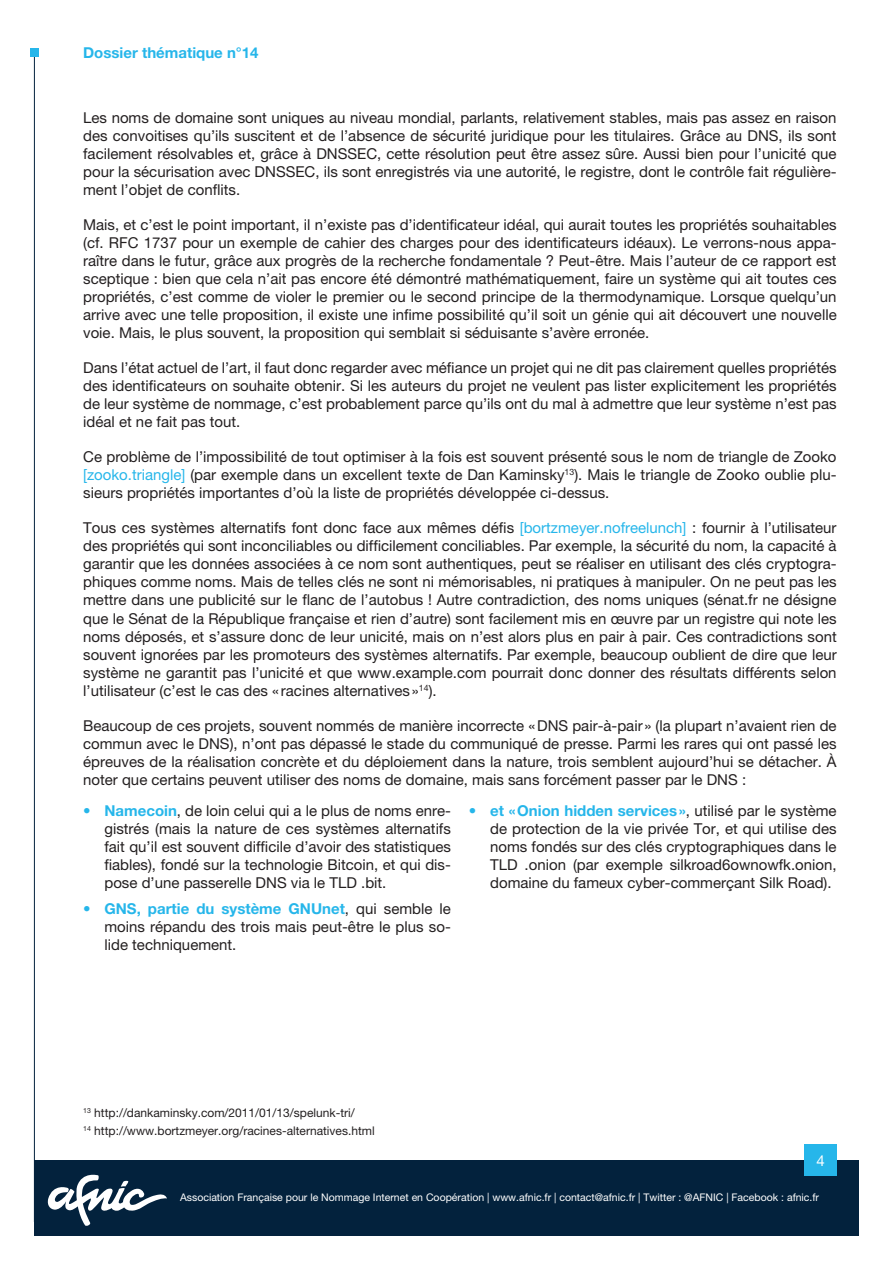
<style>
.page{position:relative;width:893px;height:1263px;background:#fff}
.page>*{position:absolute;margin:0;border:0;box-sizing:border-box;transform-origin:0 0}
.c_corps{font:15px/18px "Helvetica Neue LT Std";color:#231f20;text-align:justify}
.t1{font:700 15px "Helvetica Neue LT Std";color:#26b6ea}
.t2{font:15px "Helvetica Neue LT Std";color:#fff}
.c_corps-2{font:12px "Helvetica Neue LT Std";color:#231f20}
.t3{font:10.5px "Helvetica Neue LT Std";color:#fff}
.s1{color:#26b6ea}
.s2{font-weight:700;color:#26b6ea}
</style>
<div class="page">
<div style="left:34px;top:1161px;width:825px;height:75px;background:#03223d"></div>
<div style="left:804px;top:1145px;width:33px;height:31px;background:#26b6ea"></div>
<hr style="left:34px;top:54px;width:1px;height:1168px;background:#03223d">
<svg style="left:47px;top:1174px;width:120px;height:52px"></svg>
<div style="left:30px;top:49px;width:8px;height:8px;background:#26b6ea"></div>
<p class="t1" style="left:83px;top:44px;width:177px">Dossier thématique n°14</p>
<p class="c_corps" style="left:83px;top:109px;width:755px">Les noms de domaine sont uniques au niveau mondial, parlants, relativement stables, mais pas assez en raison des convoitises qu’ils suscitent et de l’absence de sécurité juridique pour les titulaires. Grâce au DNS, ils sont facilement résolvables et, grâce à DNSSEC, cette résolution peut être assez sûre. Aussi bien pour l’unicité que pour la sécurisation avec DNSSEC, ils sont enregistrés via une autorité, le registre, dont le contrôle fait régulière&shy;ment l’objet de conflits.</p>
<p class="c_corps" style="left:83px;top:216px;width:755px">Mais, et c’est le point important, il n’existe pas d’identificateur idéal, qui aurait toutes les propriétés souhaitables (cf. RFC 1737 pour un exemple de cahier des charges pour des identificateurs idéaux). Le verrons-nous appa&shy;raître dans le futur, grâce aux progrès de la recherche fondamentale ? Peut-être. Mais l’auteur de ce rapport est sceptique : bien que cela n’ait pas encore été démontré mathématiquement, faire un système qui ait toutes ces propriétés, c’est comme de violer le premier ou le second principe de la thermodynamique. Lorsque quelqu’un arrive avec une telle proposition, il existe une infime possibilité qu’il soit un génie qui ait découvert une nouvelle voie. Mais, le plus souvent, la proposition qui semblait si séduisante s’avère erronée.</p>
<p class="c_corps" style="left:83px;top:359px;width:755px">Dans l’état actuel de l’art, il faut donc regarder avec méfiance un projet qui ne dit pas clairement quelles propriétés des identificateurs on souhaite obtenir. Si les auteurs du projet ne veulent pas lister explicitement les propriétés de leur système de nommage, c’est probablement parce qu’ils ont du mal à admettre que leur système n’est pas idéal et ne fait pas tout.</p>
<p class="c_corps" style="left:83px;top:448px;width:755px">Ce problème de l’impossibilité de tout optimiser à la fois est souvent présenté sous le nom de triangle de Zooko <span class="s1">[zooko.triangle]</span> (par exemple dans un excellent texte de Dan Kaminsky<sup>13</sup>). Mais le triangle de Zooko oublie plu&shy;sieurs propriétés importantes d’où la liste de propriétés développée ci-dessus.</p>
<p class="c_corps" style="left:83px;top:519px;width:755px">Tous ces systèmes alternatifs font donc face aux mêmes défis <span class="s1">[bortzmeyer.nofreelunch]</span> : fournir à l’utilisateur des propriétés qui sont inconciliables ou difficilement conciliables. Par exemple, la sécurité du nom, la capacité à garantir que les données associées à ce nom sont authentiques, peut se réaliser en utilisant des clés cryptogra&shy;phiques comme noms. Mais de telles clés ne sont ni mémorisables, ni pratiques à manipuler. On ne peut pas les mettre dans une publicité sur le flanc de l’autobus ! Autre contradiction, des noms uniques (sénat.fr ne désigne que le Sénat de la République française et rien d’autre) sont facilement mis en œuvre par un registre qui note les noms déposés, et s’assure donc de leur unicité, mais on n’est alors plus en pair à pair. Ces contradictions sont souvent ignorées par les promoteurs des systèmes alternatifs. Par exemple, beaucoup oublient de dire que leur système ne garantit pas l’unicité et que www.example.com pourrait donc donner des résultats différents selon l’utilisateur (c’est le cas des « racines alternatives»<sup>14</sup>).</p>
<p class="c_corps" style="left:83px;top:716px;width:755px">Beaucoup de ces projets, souvent nommés de manière incorrecte «DNS pair-à-pair » (la plupart n’avaient rien de commun avec le DNS), n’ont pas dépassé le stade du communiqué de presse. Parmi les rares qui ont passé les épreuves de la réalisation concrète et du déploiement dans la nature, trois semblent aujourd’hui se détacher. À noter que certains peuvent utiliser des noms de domaine, mais sans forcément passer par le DNS :</p>
<p class="c_corps" style="left:104px;top:801px;width:348px;text-indent:-21px"><span class="s1">•</span> <span class="s2">Namecoin</span>, de loin celui qui a le plus de noms enre&shy;gistrés (mais la nature de ces systèmes alternatifs fait qu’il est souvent difficile d’avoir des statistiques fiables), fondé sur la technologie Bitcoin, et qui dis&shy;pose d’une passerelle DNS via le TLD .bit.</p>
<p class="c_corps" style="left:104px;top:900px;width:348px;text-indent:-21px"><span class="s1">•</span> <span class="s2">GNS, partie du système GNUnet</span>, qui semble le moins répandu des trois mais peut-être le plus so&shy;lide techniquement.</p>
<p class="c_corps" style="left:490px;top:801px;width:348px;text-indent:-21px"><span class="s1">•</span> <span class="s2">et «Onion hidden services»</span>, utilisé par le système de protection de la vie privée Tor, et qui utilise des noms fondés sur des clés cryptographiques dans le TLD .onion (par exemple silkroad6ownowfk.onion, domaine du fameux cyber-commerçant Silk Road).</p>
<p class="c_corps-2" style="left:83px;top:1105px;width:273px"><sup>13</sup> http://dankaminsky.com/2011/01/13/spelunk-tri/</p>
<p class="c_corps-2" style="left:83px;top:1124px;width:293px"><sup>14</sup> http://www.bortzmeyer.org/racines-alternatives.html</p>
<p class="t2" style="left:816px;top:1151px;width:10px">4</p>
<p class="t3" style="left:180px;top:1191px;width:641px">Association Française pour le Nommage Internet en Coopération | www.afnic.fr | contact@afnic.fr | Twitter : @AFNIC | Facebook : afnic.fr</p>
</div>
